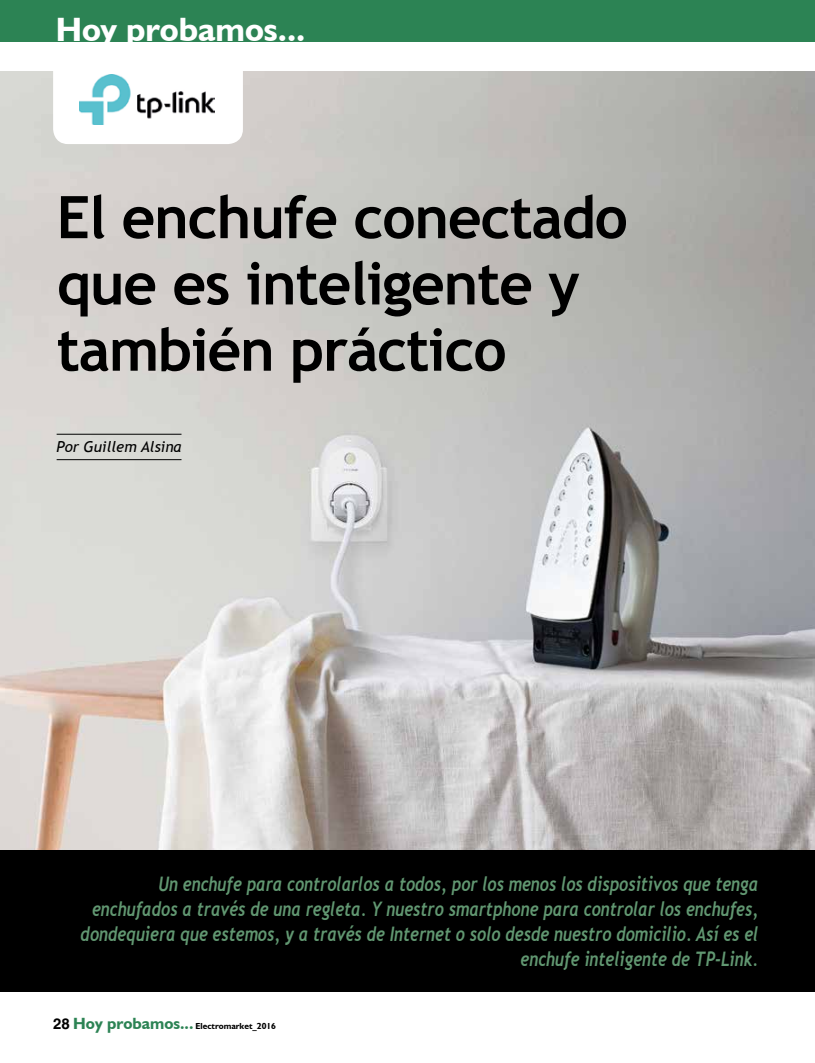
<style>
.page{position:relative;width:815px;height:1063px;background:#fff}
.page>*{position:absolute;margin:0;border:0;box-sizing:border-box;transform-origin:0 0}
.t1{font:700 58.75px/66.2px "Trebuchet MS";letter-spacing:-.02em;color:#000}
.t2{font:700 33.75px "Humanist 521 BT";color:#fff}
.t3{font:italic 700 20px/25px "Trebuchet";color:#619771;text-align:right;scale:.8 1}
.t4{font:italic 15px "Trebuchet MS";color:#000}
.t5{font:700 8.75px "Humanist 521 BT";color:#000}
.s1{font-family:"Helvetica";font-size:15px}
.s2{font-size:16.25px;color:#2c8354}
</style>
<div class="page">
<div style="left:0;top:0;width:815px;height:41px;background:#2c8354"></div>
<img style="left:0;top:71px;width:815px;height:779px">
<div style="left:0;top:850px;width:815px;height:142px;background:#000"></div>
<div style="left:53px;top:54px;width:190px;height:90px;background:#fff;border-radius:15px"></div>
<hr style="left:57px;top:434px;width:125px;height:1px;background:#000">
<hr style="left:57px;top:459px;width:125px;height:1px;background:#000">
<img style="left:79px;top:74px;width:135px;height:50px">
<h2 class="t2" style="left:56px;top:9px;width:251px">Hoy probamos...</h2>
<h1 class="t1" style="left:57px;top:184px;width:573px">El enchufe conectado que es inteligente y también práctico</h1>
<p class="t4" style="left:57px;top:438px;width:126px">Por Guillem Alsina</p>
<p class="t3" style="left:81px;top:872px;width:849px">Un enchufe para controlarlos a todos, por los menos los dispositivos que tenga enchufados a través de una regleta. Y nuestro smartphone para controlar los enchufes, dondequiera que estemos, y a través de Internet o solo desde nuestro domicilio. Así es el enchufe inteligente de TP-Link.</p>
<p class="t5" style="left:53px;top:1021px;width:224px"><span class="s1">28</span> <span class="s2">Hoy probamos...</span> Electromarket_2016</p>
</div>
